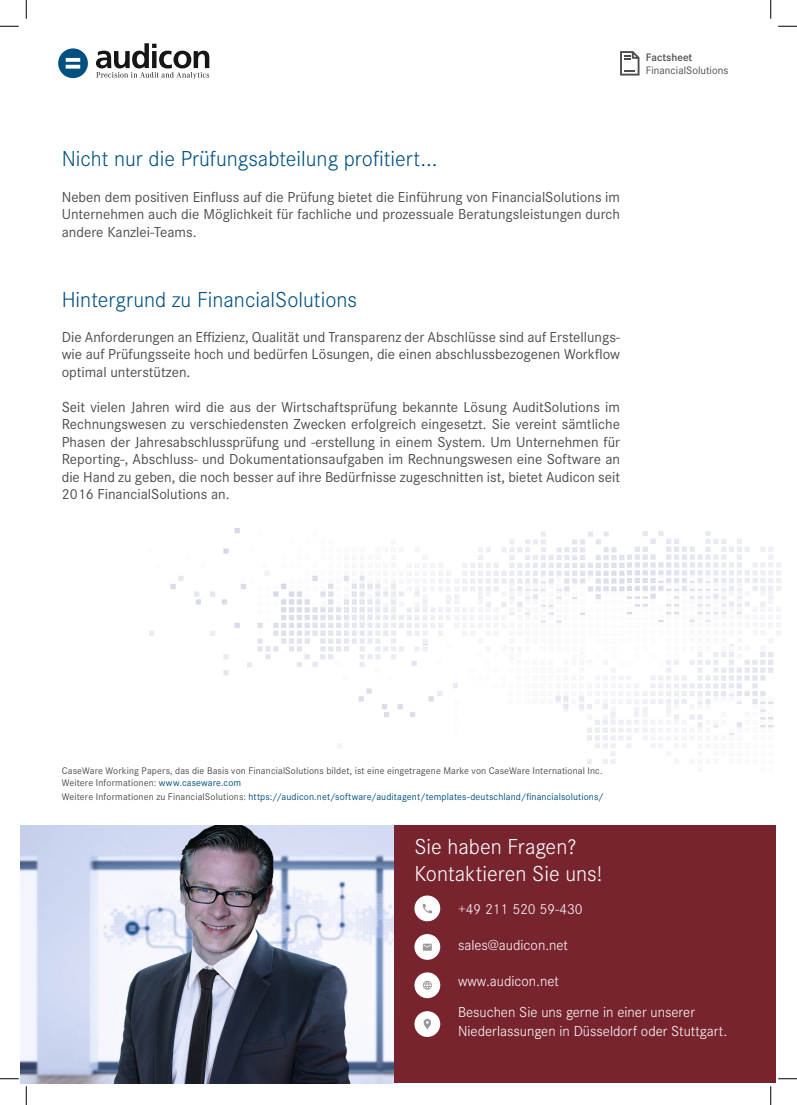
<style>
.page{position:relative;width:797px;height:1105px;background:#fff}
.page>*{position:absolute;margin:0;border:0;box-sizing:border-box;transform-origin:0 0}
.t1{font:300 22.5px "Corporate S";color:#005080}
.t2{font:300 22.5px/27px "Corporate S";color:#fff}
.t3{font:15px/17.5px "Corporate S";color:#4e4e4d;text-align:justify}
.t4{font:300 15px/18.1px "Corporate S";color:#fff}
.t5{font:11.25px "Corporate S";color:#4e4e4d}
.t6{font:600 11.25px "Corporate S";color:#4e4e4d}
.t7{font:10px/12px "Corporate S";letter-spacing:.01em;color:#4e4e4d}
.t8{font:10px "Corporate S";letter-spacing:.01em;color:#005080}
.s1{color:#005080}
.s2{color:#4e4e4d}
</style>
<div class="page">
<svg style="left:620px;top:51px;width:19px;height:25px"></svg>
<svg style="left:58px;top:48px;width:30px;height:30px"></svg>
<svg style="left:96px;top:43px;width:113px;height:36px"></svg>
<div style="left:393px;top:825px;width:383px;height:258px;background:#78242f"></div>
<img style="left:21px;top:825px;width:372px;height:258px">
<div style="left:414px;top:972px;width:26px;height:26px;background:#fff;border-radius:50%"></div>
<svg style="left:423px;top:981px;width:9px;height:9px"></svg>
<div style="left:414px;top:934px;width:26px;height:26px;background:#fff;border-radius:50%"></div>
<svg style="left:423px;top:944px;width:9px;height:7px"></svg>
<div style="left:414px;top:895px;width:26px;height:26px;background:#fff;border-radius:50%"></div>
<svg style="left:422px;top:904px;width:10px;height:9px"></svg>
<div style="left:414px;top:1011px;width:26px;height:26px;background:#fff;border-radius:50%"></div>
<svg style="left:423px;top:1019px;width:8px;height:10px"></svg>
<svg style="left:149px;top:631px;width:5px;height:5px"></svg>
<svg style="left:210px;top:631px;width:5px;height:5px"></svg>
<svg style="left:210px;top:591px;width:5px;height:6px"></svg>
<svg style="left:194px;top:591px;width:7px;height:13px"></svg>
<svg style="left:170px;top:576px;width:14px;height:13px"></svg>
<svg style="left:222px;top:528px;width:559px;height:236px"></svg>
<svg style="left:0;top:25px;width:19px;height:2px"></svg>
<svg style="left:778px;top:25px;width:19px;height:2px"></svg>
<svg style="left:0;top:1078px;width:19px;height:1px"></svg>
<svg style="left:778px;top:1078px;width:19px;height:1px"></svg>
<svg style="left:25px;top:0;width:2px;height:19px"></svg>
<svg style="left:25px;top:1086px;width:2px;height:19px"></svg>
<svg style="left:770px;top:0;width:1px;height:19px"></svg>
<svg style="left:770px;top:1086px;width:1px;height:19px"></svg>
<p class="t6" style="left:646px;top:50px;width:48px">Factsheet</p>
<p class="t5" style="left:646px;top:64px;width:84px">FinancialSolutions</p>
<h1 class="t1" style="left:62px;top:146px;width:377px">Nicht nur die Prüfungsabteilung profitiert...</h1>
<p class="t3" style="left:62px;top:188px;width:560px">Neben dem positiven Einfluss auf die Prüfung bietet die Einführung von FinancialSolutions im Unternehmen auch die Möglichkeit für fachliche und prozessuale Beratungsleistungen durch andere Kanzlei-Teams.</p>
<h1 class="t1" style="left:62px;top:287px;width:297px">Hintergrund zu FinancialSolutions</h1>
<p class="t3" style="left:62px;top:328px;width:560px">Die Anforderungen an Effizienz, Qualität und Transparenz der Abschlüsse sind auf Erstellungs&shy;wie auf Prüfungsseite hoch und bedürfen Lösungen, die einen abschlussbezogenen Workflow optimal unterstützen.</p>
<p class="t3" style="left:62px;top:398px;width:560px">Seit vielen Jahren wird die aus der Wirtschaftsprüfung bekannte Lösung AuditSolutions im Rechnungswesen zu verschiedensten Zwecken erfolgreich eingesetzt. Sie vereint sämtliche Phasen der Jahresabschlussprüfung und -erstellung in einem System. Um Unternehmen für Reporting-, Abschluss- und Dokumenta tionsaufgaben im Rechnungswesen eine Software an die Hand zu geben, die noch besser auf ihre Bedürfnisse zugeschnitten ist, bietet Audicon seit 2016 FinancialSolutions an.</p>
<p class="t7" style="left:62px;top:765px;width:542px">CaseWare Working Papers, das die Basis von FinancialSolutions bildet, ist eine eingetragene Marke von CaseWare International Inc.<br>Weitere Informationen: <span class="s1">www.caseware.com</span></p>
<p class="t8" style="left:62px;top:791px;width:543px"><span class="s2">Weitere Informationen zu FinancialSolutions:</span> https://audicon.net/software/auditagent/templates-deutschland/financialsolutions/</p>
<h1 class="t2" style="left:414px;top:833px;width:189px">Sie haben Fragen?<br>Kontaktieren Sie uns!</h1>
<p class="t4" style="left:458px;top:900px;width:126px">+49 211 520 59-430</p>
<p class="t4" style="left:458px;top:936px;width:111px">sales@audicon.net</p>
<p class="t4" style="left:458px;top:972px;width:102px">www.audicon.net</p>
<p class="t4" style="left:458px;top:1003px;width:271px">Besuchen Sie uns gerne in einer unserer<br>Niederlassungen in Düsseldorf oder Stuttgart.</p>
</div>
